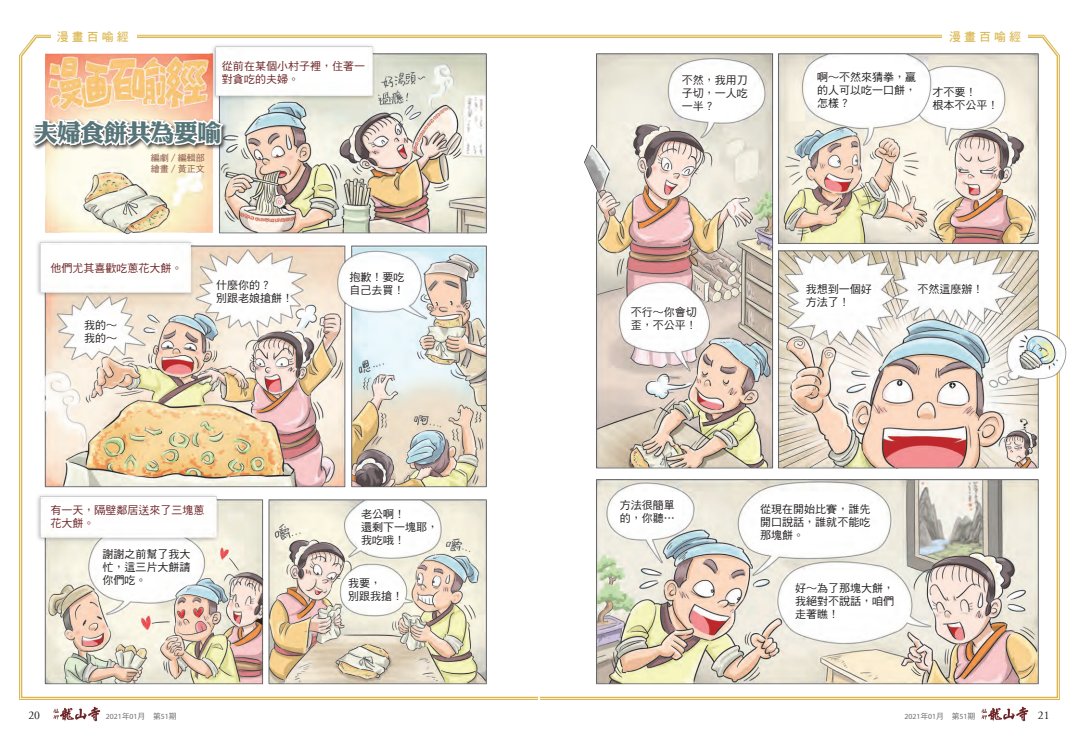
<style>
.page{position:relative;width:1078px;height:738px;background:#fff}
.page>*{position:absolute;margin:0;border:0;box-sizing:border-box;transform-origin:0 0}
.t1{font:24.1px "DF Li King Hei Std W8";letter-spacing:-.03em;color:#577578}
.t2{font:12px "DF Hei Std W7";letter-spacing:.25em;color:#dbb852}
.t3{font:11.7px "Adobe Garamond LT";color:#231f20}
.t4{font:11px/13px "DF Hei Std W5";color:#231f20}
.t5{font:11px/13px "DF Hei Std W5";color:#6e2527}
.t6{font:9px/10.8px "DF Hei Std W5";color:#8d584c}
.t7{font:7.8px "Myriad Pro";color:#6c6d70}
.s1{font-family:"DF Hei Std W5"}
</style>
<div class="page">
<svg style="left:53px;top:706px;width:47px;height:14px"></svg>
<img style="left:19px;top:35px;width:520px;height:664px">
<div style="left:51px;top:26px;width:85px;height:22px;background:#fff"></div>
<img style="left:560px;top:34px;width:507px;height:688px">
<div style="left:32px;top:118px;width:196px;height:33px;background:#231f20;opacity:.75"></div>
<svg style="left:30px;top:107px;width:196px;height:42px"></svg>
<p class="t2" style="left:57px;top:30px;width:73px">漫畫百喻經</p>
<p class="t2" style="left:948px;top:30px;width:73px">漫畫百喻經</p>
<p class="t5" style="left:222px;top:60px;width:144px">從前在某個小村子裡，住著一對貪吃的夫婦。</p>
<h1 class="t1" style="left:34px;top:119px;width:189px">夫婦食餅共為要喻</h1>
<p class="t6" style="left:151px;top:152px;width:55px">編劇／編輯部繪畫／黃正文</p>
<p class="t5" style="left:50px;top:261px;width:133px">他們尤其喜歡吃蔥花大餅。</p>
<p class="t4" style="left:84px;top:318px;width:34px">我的∼我的∼</p>
<p class="t4" style="left:216px;top:278px;width:78px">什麼你的？<br>別跟老娘搶餅！</p>
<p class="t4" style="left:349px;top:270px;width:56px">抱歉！要吃自己去買！</p>
<p class="t5" style="left:50px;top:503px;width:155px">有一天，隔壁鄰居送來了三塊蔥花大餅。</p>
<p class="t4" style="left:102px;top:547px;width:89px;text-align:justify">謝謝之前幫了我大忙，這三片大餅請你們吃。</p>
<p class="t4" style="left:361px;top:507px;width:78px">老公啊！<br>還剩下一塊耶，我吃哦！</p>
<p class="t4" style="left:348px;top:575px;width:56px">我要，<br>別跟我搶！</p>
<p class="t4" style="left:681px;top:73px;width:67px;text-align:justify">不然，我用刀子切，一人吃一半？</p>
<p class="t4" style="left:816px;top:70px;width:100px;text-align:justify">啊∼不然來猜拳，贏的人可以吃一口餅，怎樣？</p>
<p class="t4" style="left:932px;top:85px;width:67px">才不要！<br>根本不公平！</p>
<p class="t4" style="left:630px;top:305px;width:67px">不行∼你會切歪，不公平！</p>
<p class="t4" style="left:805px;top:282px;width:67px">我想到一個好方法了！</p>
<p class="t4" style="left:917px;top:282px;width:67px">不然這麼辦！</p>
<p class="t4" style="left:619px;top:498px;width:56px">方法很簡單的，你聽⋯</p>
<p class="t4" style="left:760px;top:501px;width:111px;text-align:justify">從現在開始比賽，誰先開口說話，誰就不能吃那塊餅。</p>
<p class="t4" style="left:795px;top:581px;width:100px;text-align:justify">好∼為了那塊大餅，我絕對不說話，咱們走著瞧！</p>
<p class="t3" style="left:28px;top:708px;width:13px">20</p>
<p class="t7" style="left:106px;top:711px;width:72px">2021<span class="s1">年</span>01<span class="s1">月　第</span>51<span class="s1">期</span></p>
<p class="t7" style="left:904px;top:711px;width:72px">2021<span class="s1">年</span>01<span class="s1">月　第</span>51<span class="s1">期</span></p>
<p class="t3" style="left:1037px;top:708px;width:13px">21</p>
</div>
